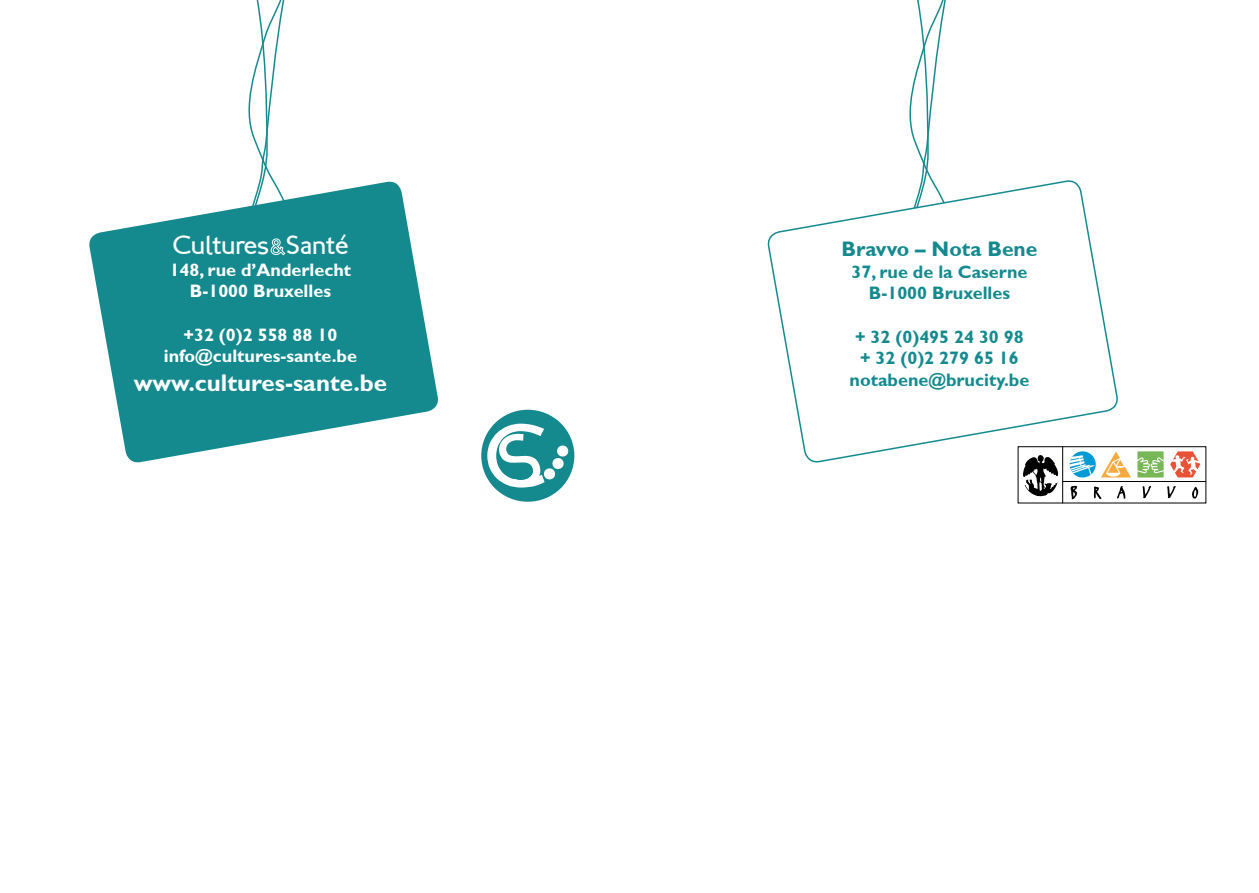
<style>
.page{position:relative;width:1259px;height:893px;background:#fff}
.page>*{position:absolute;margin:0;border:0;box-sizing:border-box;transform-origin:0 0}
.t1{font:89.55px "London Between";color:#fff}
.t2{font:27px "London Between";color:#fff}
.t3{font:700 24px "Gill Sans";color:#fff}
.t4{font:700 21px "Gill Sans";color:#148a8f}
.t5{font:700 18px/21.6px "Gill Sans";color:#148a8f;text-align:center}
.t6{font:700 18px/21.6px "Gill Sans";color:#fff;text-align:center}
</style>
<div class="page">
<svg style="left:89px;top:181px;width:349px;height:282px;fill:#148a8f"></svg>
<svg style="left:767px;top:220px;width:73px;height:243px"></svg>
<svg style="left:233px;top:0;width:68px;height:350px"></svg>
<svg style="left:840px;top:0;width:366px;height:503px"></svg>
<hr style="left:1062px;top:447px;width:1px;height:56px;background:#000">
<div style="left:481px;top:410px;width:93px;height:92px;background:#148a8f;border-radius:50%"></div>
<svg style="left:494px;top:429px;width:75px;height:62px"></svg>
<h2 class="t2" style="left:172px;top:228px;width:178px">Cultures Santé</h2>
<p class="t6" style="left:170px;top:259px;width:183px">148, rue d’Anderlecht<br>B-1000 Bruxelles</p>
<p class="t6" style="left:164px;top:323px;width:195px">+32 (0)2 558 88 10 info@cultures-sante.be</p>
<h3 class="t3" style="left:134px;top:369px;width:255px">www.cultures-sante.be</h3>
<h1 class="t1" style="left:482px;top:401px;width:66px">C</h1>
<p class="t4" style="left:841px;top:237px;width:197px">Bravvo – Nota Bene</p>
<p class="t5" style="left:851px;top:261px;width:177px">37, rue de la Caserne<br>B-1000 Bruxelles</p>
<p class="t5" style="left:849px;top:326px;width:181px">+ 32 (0)495 24 30 98 + 32 (0)2 279 65 16 notabene@brucity.be</p>
</div>
